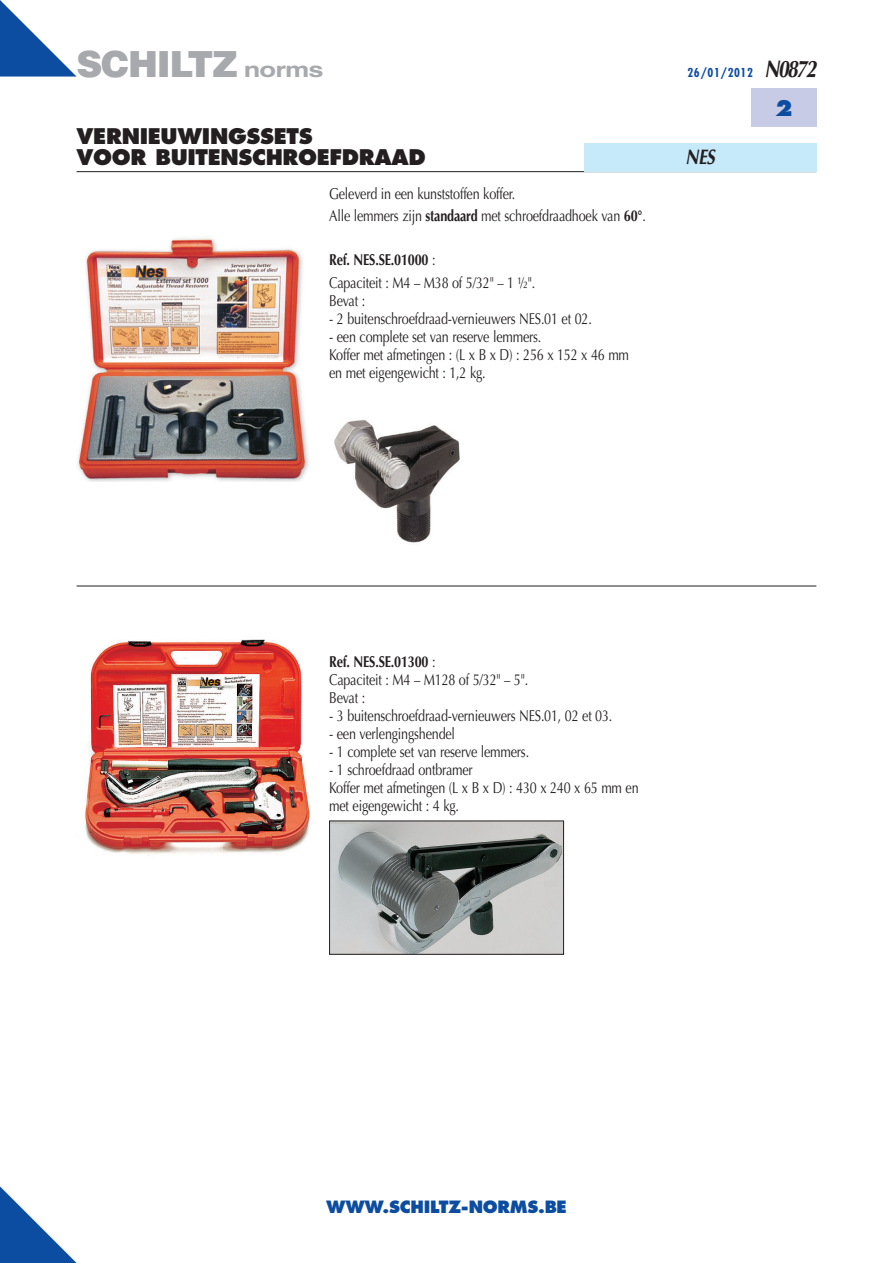
<style>
.page{position:relative;width:893px;height:1263px;background:#fff}
.page>*{position:absolute;margin:0;border:0;box-sizing:border-box;transform-origin:0 0}
.t1{font:900 36px "Helvetica";letter-spacing:-.035em;color:#a8a9ad}
._01_titre{font:800 21px/21px "Futura";letter-spacing:-.015em;color:#231f20}
._04_bloc_Art__DIN_IS{font:italic 700 21px "Optima";color:#231f20;scale:.8 1}
.t2{font:800 21px "Futura";color:#0d4da1}
.t3{font:800 16.5px "Futura";letter-spacing:-.015em;color:#0d4da1}
._03_body_txt{font:15.75px/18px "Optima";letter-spacing:-.015em;color:#231f20;scale:.8 1}
._03_body_txt-2{font:700 15.75px "Optima";letter-spacing:-.015em;color:#231f20;scale:.8 1}
.t4{font:700 condensed 12px "Futura";letter-spacing:.05em;color:#0d4da1}
.s1{font-weight:700;font-size:21px}
.s2{font-weight:700}
.s3{font-weight:400}
.s4{font-family:"Optima";font-style:italic;font-stretch:normal;font-size:24px;color:#231f20}
</style>
<div class="page">
<svg style="left:0;top:1186px;width:77px;height:77px"></svg>
<div style="left:751px;top:89px;width:65px;height:38px;background:#c7cbe6"></div>
<svg style="left:0;top:0;width:77px;height:77px"></svg>
<hr style="left:77px;top:171px;width:739px;height:1px;background:#231f20">
<div style="left:584px;top:143px;width:232px;height:28px;background:#c6eafa"></div>
<img style="left:77px;top:237px;width:232px;height:245px">
<img style="left:85px;top:639px;width:225px;height:217px">
<hr style="left:77px;top:586px;width:739px;height:1px;background:#231f20">
<img style="left:334px;top:420px;width:126px;height:123px">
<img style="left:331px;top:822px;width:231px;height:131px">
<div style="left:329px;top:820px;width:235px;height:135px;border:1px solid #231f20"></div>
<h1 class="t1" style="left:77px;top:40px;width:248px">SCHILTZ <span class="s1">norms</span></h1>
<p class="_01_titre" style="left:77px;top:125px;width:351px">VERNIEUWINGSSETS<br>VOOR BUITENSCHROEFDRAAD</p>
<p class="_03_body_txt" style="left:329px;top:184px;width:234px">Geleverd in een kunststoffen koffer.</p>
<p class="_03_body_txt" style="left:329px;top:207px;width:397px">Alle lemmers zijn <span class="s2">standaard</span> met schroefdraadhoek van <span class="s2">60°</span>.</p>
<p class="_03_body_txt-2" style="left:329px;top:251px;width:134px">Ref. NES.SE.01000 <span class="s3">:</span></p>
<p class="_03_body_txt" style="left:329px;top:273px;width:259px">Capaciteit : M4 – M38 of 5/32" – 1 ½".<br>Bevat :</p>
<p class="_03_body_txt" style="left:329px;top:309px;width:330px">- 2 buitenschroefdraad-vernieuwers NES.01 et 02.</p>
<p class="_03_body_txt" style="left:329px;top:327px;width:376px">- een complete set van reserve lemmers.<br>Koffer met afmetingen : (L x B x D) : 256 x 152 x 46 mm en met eigengewicht : 1,2 kg.</p>
<p class="t4" style="left:687px;top:65px;width:130px">26/01/2012 <span class="s4">N0872</span></p>
<p class="_04_bloc_Art__DIN_IS" style="left:686px;top:145px;width:38px">NES</p>
<h2 class="t2" style="left:775px;top:95px;width:19px">2</h2>
<p class="_03_body_txt" style="left:329px;top:653px;width:250px"><span class="s2">Ref. NES.SE.01300</span> :<br>Capaciteit : M4 – M128 of 5/32" – 5".<br>Bevat :</p>
<p class="_03_body_txt" style="left:329px;top:707px;width:356px">- 3 buitenschroefdraad-vernieuwers NES.01, 02 et 03.</p>
<p class="_03_body_txt" style="left:329px;top:725px;width:159px">- een verlengingshendel</p>
<p class="_03_body_txt" style="left:329px;top:743px;width:251px">- 1 complete set van reserve lemmers.</p>
<p class="_03_body_txt" style="left:329px;top:761px;width:388px">- 1 schroefdraad ontbramer<br>Koffer met afmetingen (L x B x D) : 430 x 240 x 65 mm en met eigengewicht : 4 kg.</p>
<p class="t3" style="left:326px;top:1197px;width:242px">WWW.SCHILTZ-NORMS.BE</p>
</div>
